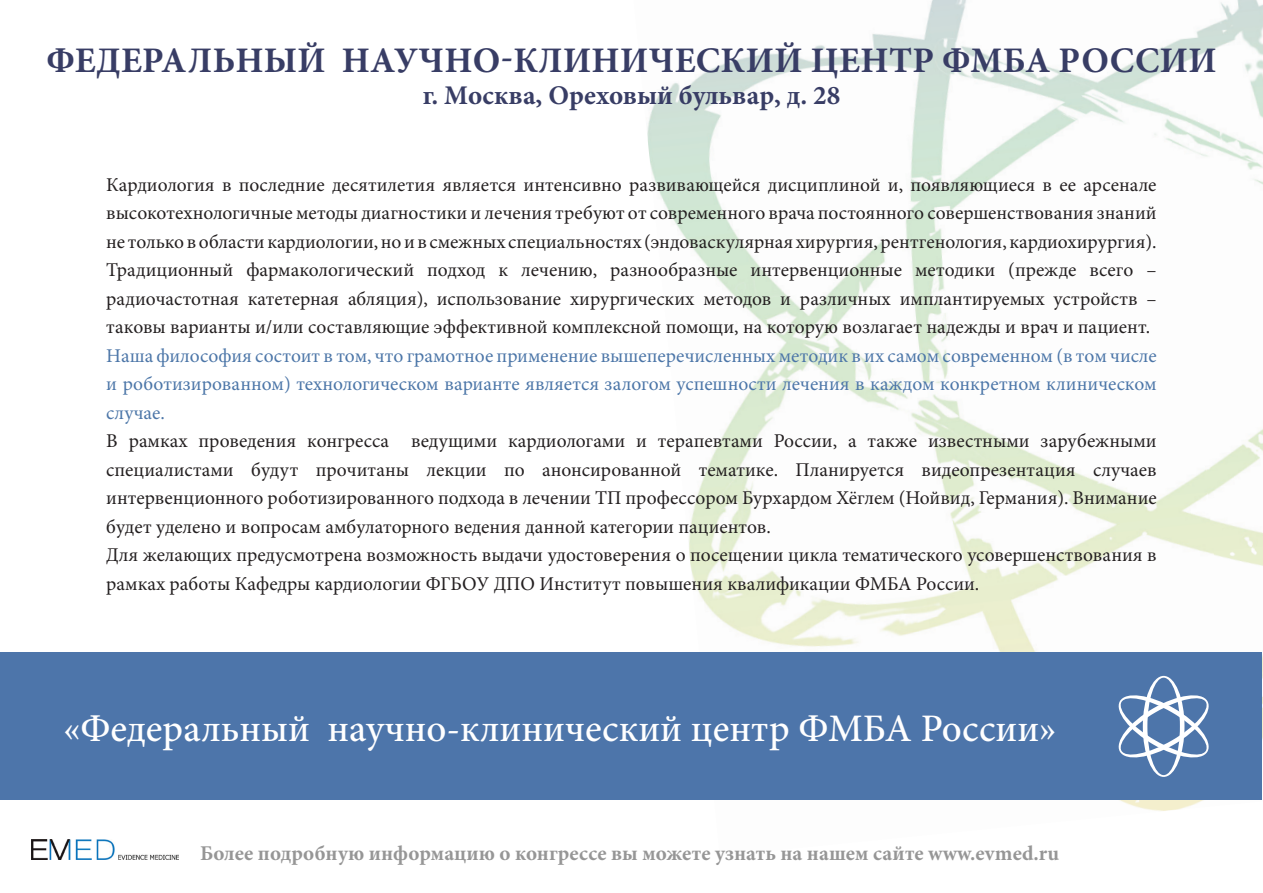
<style>
.page{position:relative;width:1263px;height:893px;background:#fff}
.page>*{position:absolute;margin:0;border:0;box-sizing:border-box;transform-origin:0 0}
.t1{font:500 39px "Minion Pro";color:#fff}
.t2{font:700 36px "Minion Pro";letter-spacing:.01em;color:#383d65}
.t3{font:700 27px "Minion Pro";color:#383d65}
.t4{font:700 21px "Minion Pro";color:#969696}
.t5{font:19.5px/28.5px "Minion Pro";color:#231f20;text-align:justify}
.t6{font:19.5px/28.5px "Minion Pro";color:#4c76a8;text-align:justify}
</style>
<div class="page">
<img style="left:634px;top:0;width:579px;height:653px">
<img style="left:1158px;top:0;width:105px;height:552px">
<img style="left:1213px;top:546px;width:50px;height:193px">
<img style="left:704px;top:652px;width:536px;height:159px">
<div style="left:1px;top:653px;width:1261px;height:147px;background:#4d75aa"></div>
<svg style="left:1118px;top:676px;width:91px;height:101px"></svg>
<img style="left:32px;top:839px;width:147px;height:20px">
<p class="t2" style="left:46px;top:35px;width:1172px">ФЕДЕРАЛЬНЫЙ НАУЧНО-КЛИНИЧЕСКИЙ ЦЕНТР ФМБА РОССИИ</p>
<p class="t3" style="left:423px;top:76px;width:419px">г. Москва, Ореховый бульвар, д. 28</p>
<p class="t5" style="left:106px;top:170px;width:1052px">Кардиология в последние десятилетия является интенсивно развивающейся дисциплиной и, появляющиеся в ее арсенале высокотехнологичные методы диагностики и лечения требуют от современного врача постоянного совершенствования знаний не только в области кардиологии, но и в смежных специальностях (эндоваскулярная хирургия, рентгенология, кардиохирургия).</p>
<p class="t5" style="left:106px;top:256px;width:1052px">Традиционный фармакологический подход к лечению, разнообразные интервенционные методики (прежде всего – радиочастотная катетерная абляция), использование хирургических методов и различных имплантируемых устройств – таковы варианты и/или составляющие эффективной комплексной помощи, на которую возлагает надежды и врач и пациент.</p>
<p class="t6" style="left:106px;top:341px;width:1052px">Наша философия состоит в том, что грамотное применение вышеперечисленных методик в их самом современном (в том числе и роботизированном) технологическом варианте является залогом успешности лечения в каждом конкретном клиническом случае.</p>
<p class="t5" style="left:106px;top:427px;width:1052px">В рамках проведения конгресса ведущими кардиологами и терапевтами России, а также известными зарубежными специалистами будут прочитаны лекции по анонсированной тематике. Планируется видеопрезентация случаев интервенционного роботизированного подхода в лечении ТП профессором Бурхардом Хёглем (Нойвид, Германия). Внимание будет уделено и вопросам амбулаторного ведения данной категории пациентов.</p>
<p class="t5" style="left:106px;top:541px;width:1052px">Для желающих предусмотрена возможность выдачи удостоверения о посещении цикла тематического усовершенствования в рамках работы Кафедры кардиологии ФГБОУ ДПО Институт повышения квалификации ФМБА России.</p>
<h1 class="t1" style="left:63px;top:702px;width:995px">«Федеральный научно-клинический центр ФМБА России»</h1>
<p class="t4" style="left:200px;top:838px;width:860px">Более подробную информацию о конгрессе вы можете узнать на нашем сайте www.evmed.ru</p>
</div>
